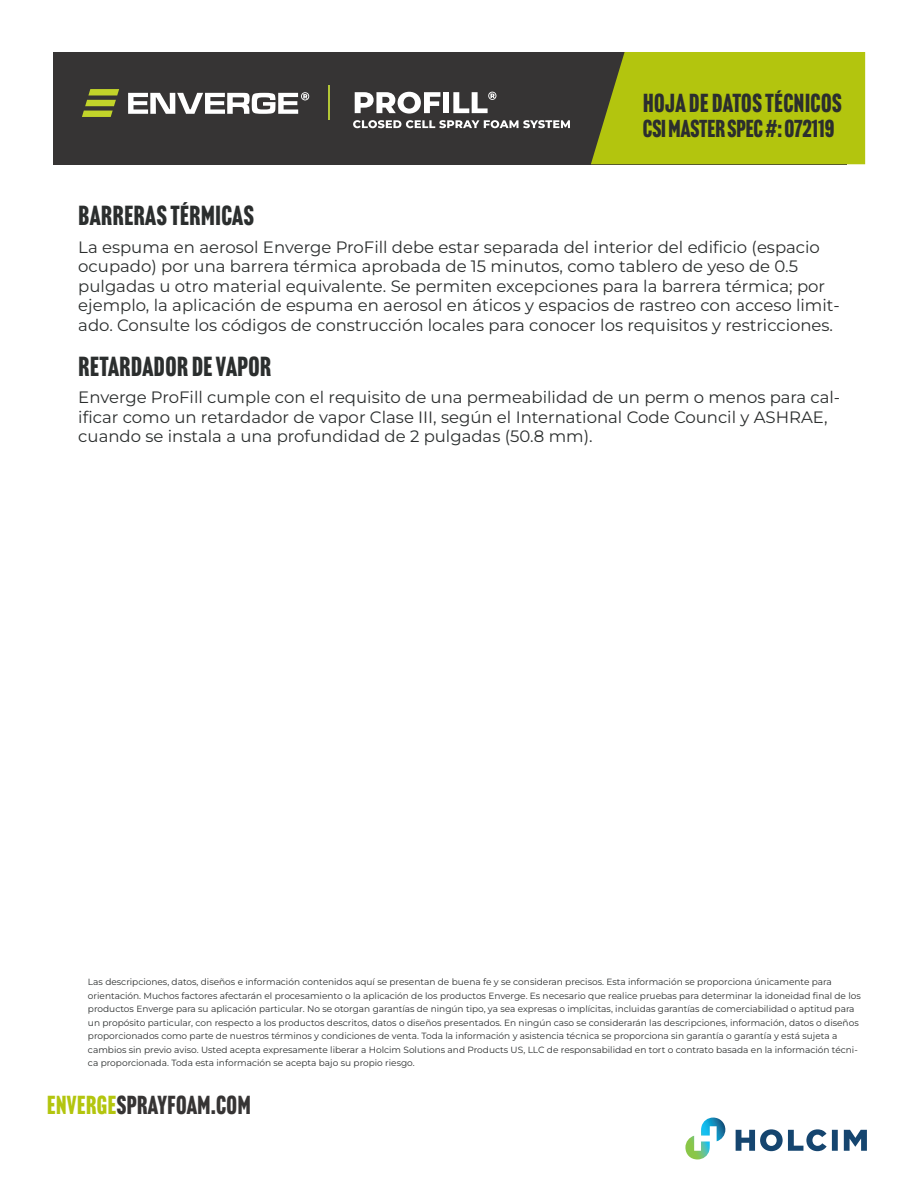
<style>
.page{position:relative;width:918px;height:1188px;background:#fff}
.page>*{position:absolute;margin:0;border:0;box-sizing:border-box;transform-origin:0 0}
.t1{font:27px "Headline Gothic ATF";letter-spacing:.02em;color:#2b2e2e}
.t2{font:25.5px "Headline Gothic ATF";letter-spacing:.02em;color:#363434}
.t3{font:25.5px "Headline Gothic ATF";letter-spacing:.02em;color:#2b2e2e}
.t4{font:24px "Headline Gothic ATF";color:#2b2e2e}
.t5{font:16.5px/19.5px "Montserrat";color:#2b2e2e}
.t6{font:9px/13.5px "Montserrat";color:#2b2e2e}
.s1{color:#b3c50e}
</style>
<div class="page">
<svg style="left:736px;top:1129px;width:131px;height:22px"></svg>
<svg style="left:685px;top:1118px;width:40px;height:41px"></svg>
<div style="left:53px;top:52px;width:794px;height:112px;background:#363434"></div>
<div style="left:591px;top:52px;width:274px;height:112px;background:#b3c50e"></div>
<svg style="left:355px;top:92px;width:85px;height:22px"></svg>
<div style="left:443px;top:92px;width:6px;height:21px;background:#fff"></div>
<svg style="left:453px;top:92px;width:43px;height:21px"></svg>
<hr style="left:329px;top:85px;width:1px;height:35px;background:#b3c635">
<svg style="left:353px;top:120px;width:217px;height:8px"></svg>
<svg style="left:82px;top:89px;width:37px;height:28px"></svg>
<svg style="left:128px;top:92px;width:181px;height:22px"></svg>
<p class="t1" style="left:79px;top:199px;width:177px">BARRERAS TÉRMICAS</p>
<h2 class="t3" style="left:643px;top:88px;width:200px">HOJA DE DATOS TÉCNICOS</h2>
<h3 class="t4" style="left:643px;top:115px;width:193px">CSI MASTER SPEC #: 072119</h3>
<p class="t5" style="left:78px;top:237px;width:763px">La espuma en aerosol Enverge ProFill debe estar separada del interior del edificio (espacio ocupado) por una barrera térmica aprobada de 15 minutos, como tablero de yeso de 0.5 pulgadas u otro material equivalente. Se permiten excepciones para la barrera térmica; por ejemplo, la aplicación de espuma en aerosol en áticos y espacios de rastreo con acceso limit&shy;ado. Consulte los códigos de construcción locales para conocer los requisitos y restricciones.</p>
<p class="t1" style="left:79px;top:351px;width:194px">RETARDADOR DE VAPOR</p>
<p class="t5" style="left:78px;top:387px;width:763px">Enverge ProFill cumple con el requisito de una permeabilidad de un perm o menos para cal&shy;ificar como un retardador de vapor Clase III, según el International Code Council y ASHRAE, cuando se instala a una profundidad de 2 pulgadas (50.8 mm).</p>
<p class="t6" style="left:88px;top:975px;width:774px">Las descripciones, datos, diseños e información contenidos aquí se presentan de buena fe y se consideran precisos. Esta información se proporciona únicamente para orientación. Muchos factores afectarán el procesamiento o la aplicación de los productos Enverge. Es necesario que realice pruebas para determinar la idoneidad final de los productos Enverge para su aplicación particular. No se otorgan garantías de ningún tipo, ya sea expresas o implícitas, incluidas garantías de comerciabilidad o aptitud para un propósito particular, con respecto a los productos descritos, datos o diseños presentados. En ningún caso se considerarán las descripciones, información, datos o diseños proporcionados como parte de nuestros términos y condiciones de venta. Toda la información y asistencia técnica se proporciona sin garantía o garantía y está sujeta a cambios sin previo aviso. Usted acepta expresamente liberar a Holcim Solutions and Products US, LLC de responsabilidad en tort o contrato basada en la información técni&shy;ca proporcionada. Toda esta información se acepta bajo su propio riesgo.</p>
<h2 class="t2" style="left:47px;top:1090px;width:205px"><span class="s1">ENVERGE</span>SPRAYFOAM.COM</h2>
</div>
